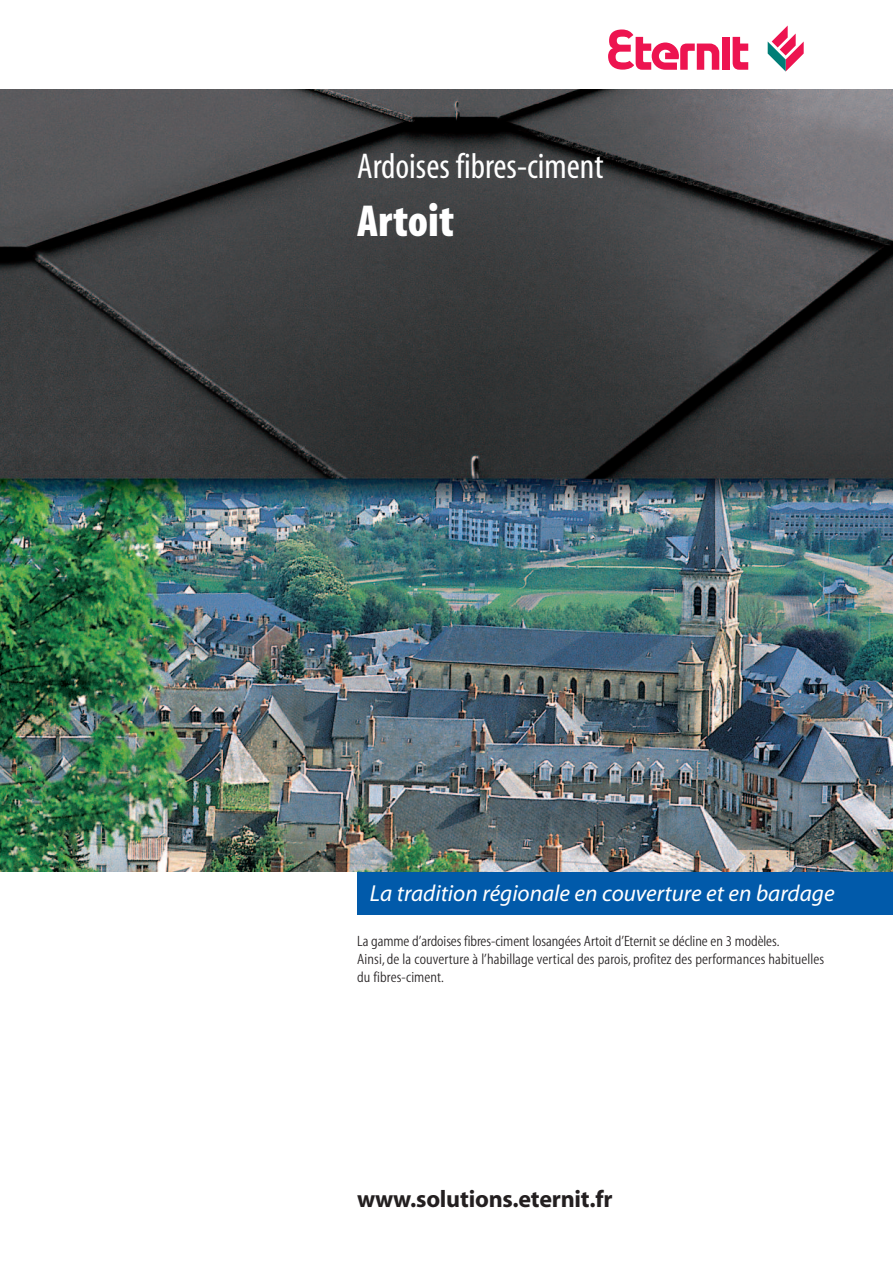
<style>
.page{position:relative;width:893px;height:1263px;background:#fff}
.page>*{position:absolute;margin:0;border:0;box-sizing:border-box;transform-origin:0 0}
.t1{font:45px "Myriad MM 830 wt 300 wd";color:#fff}
.t2{font:36px "Myriad MM 400 wt 300 wd";color:#fff}
.t3{font:24px "Myriad MM 700 wt 600 wd";letter-spacing:-.01em;color:#231f20}
.t4{font:23.1px "Myriad MM It 412 wt 601 wd";color:#fff}
.t5{font:15px/18px "Myriad MM 300 wt 400 wd";letter-spacing:.005em;color:#231f20}
</style>
<div class="page">
<div style="left:722px;top:44px;width:8px;height:26px;background:#ed1450"></div>
<div style="left:722px;top:37px;width:8px;height:5px;background:#ed1450"></div>
<svg style="left:733px;top:37px;width:15px;height:33px"></svg>
<svg style="left:608px;top:29px;width:111px;height:41px"></svg>
<svg style="left:768px;top:26px;width:36px;height:46px"></svg>
<div style="left:357px;top:872px;width:536px;height:42px;background:#015aaa"></div>
<img style="left:0;top:89px;width:893px;height:783px">
<h2 class="t2" style="left:357px;top:153px;width:248px">Ardoises fibres-ciment</h2>
<h1 class="t1" style="left:357px;top:204px;width:98px">Artoit</h1>
<h3 class="t4" style="left:370px;top:884px;width:466px">La tradition régionale en couverture et en bardage</h3>
<p class="t5" style="left:357px;top:933px;width:468px">La gamme d’ardoises fibres-ciment losangées Artoit d’Eternit se décline en 3 modèles.<br>Ainsi, de la couverture à l’habillage vertical des parois, profitez des performances habituelles du fibres-ciment.</p>
<h3 class="t3" style="left:357px;top:1190px;width:257px">www.solutions.eternit.fr</h3>
</div>
